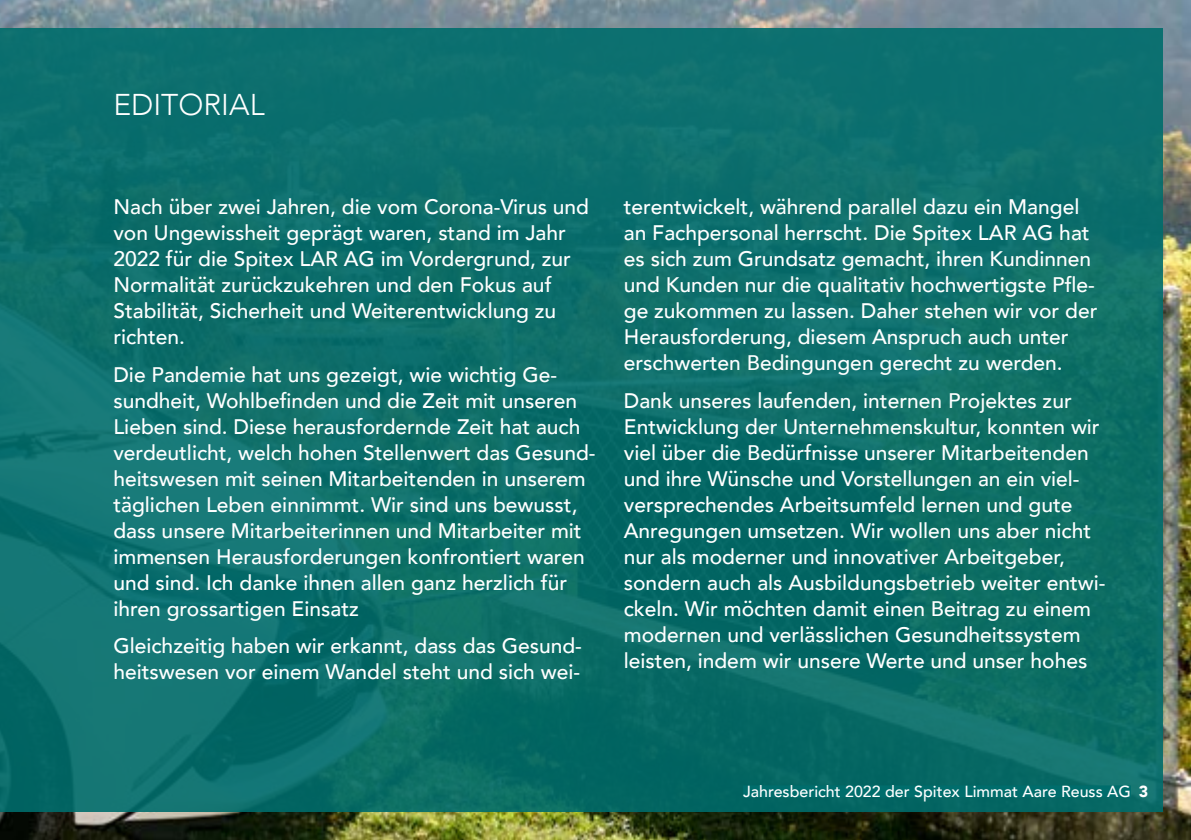
<style>
.page{position:relative;width:1191px;height:840px;background:#fff}
.page>*{position:absolute;margin:0;border:0;box-sizing:border-box;transform-origin:0 0}
.t1{font:300 30px "Avenir";color:#fff}
.t2{font:500 21px/26px "Avenir";color:#fff}
.t3{font:500 16px "Avenir";color:#fff}
.s1{font-weight:900}
</style>
<div class="page">
<img style="left:0;top:0;width:1191px;height:839px">
<div style="left:0;top:28px;width:1162px;height:783px;background:linear-gradient(to right,#0e706f,#0c6d67)"></div>
<hr style="left:0;top:28px;width:1px;height:783px;background:#006d6c">
<div style="left:743px;top:785px;width:388px;height:12px;background:#006d6c"></div>
<h1 class="t1" style="left:113px;top:87px;width:153px">EDITORIAL</h1>
<p class="t2" style="left:113px;top:192px;width:477px">Nach über zwei Jahren, die vom Corona-Virus und von Ungewissheit geprägt waren, stand im Jahr 2022 für die Spitex LAR AG im Vordergrund, zur Normalität zurückzukehren und den Fokus auf Stabilität, Sicherheit und Weiterentwicklung zu richten.</p>
<p class="t2" style="left:113px;top:360px;width:483px">Die Pandemie hat uns gezeigt, wie wichtig Ge&shy;sundheit, Wohlbefinden und die Zeit mit unseren Lieben sind. Diese herausfordernde Zeit hat auch verdeutlicht, welch hohen Stellenwert das Gesund&shy;heitswesen mit seinen Mitarbeitenden in unserem täglichen Leben einnimmt. Wir sind uns bewusst, dass unsere Mitarbeiterinnen und Mitarbeiter mit immensen Herausforderungen konfrontiert waren und sind. Ich danke ihnen allen ganz herzlich für ihren grossartigen Einsatz</p>
<p class="t2" style="left:113px;top:631px;width:470px">Gleichzeitig haben wir erkannt, dass das Gesund&shy;heitswesen vor einem Wandel steht und sich wei-</p>
<p class="t2" style="left:624px;top:192px;width:475px">terentwickelt, während parallel dazu ein Mangel an Fachpersonal herrscht. Die Spitex LAR AG hat es sich zum Grundsatz gemacht, ihren Kundinnen und Kunden nur die qualitativ hochwertigste Pfle&shy;ge zukommen zu lassen. Daher stehen wir vor der Herausforderung, diesem Anspruch auch unter erschwerten Bedingungen gerecht zu werden.</p>
<p class="t2" style="left:624px;top:386px;width:483px">Dank unseres laufenden, internen Projektes zur Entwicklung der Unternehmenskultur, konnten wir viel über die Bedürfnisse unserer Mitarbeitenden und ihre Wünsche und Vorstellungen an ein viel&shy;versprechendes Arbeitsumfeld lernen und gute Anregungen umsetzen. Wir wollen uns aber nicht nur als moderner und innovativer Arbeitgeber, sondern auch als Ausbildungsbetrieb weiter entwi&shy;ckeln. Wir möchten damit einen Beitrag zu einem modernen und verlässlichen Gesundheitssystem leisten, indem wir unsere Werte und unser hohes</p>
<p class="t3" style="left:743px;top:777px;width:407px">Jahresbericht 2022 der Spitex Limmat Aare Reuss AG <span class="s1">3</span></p>
</div>
